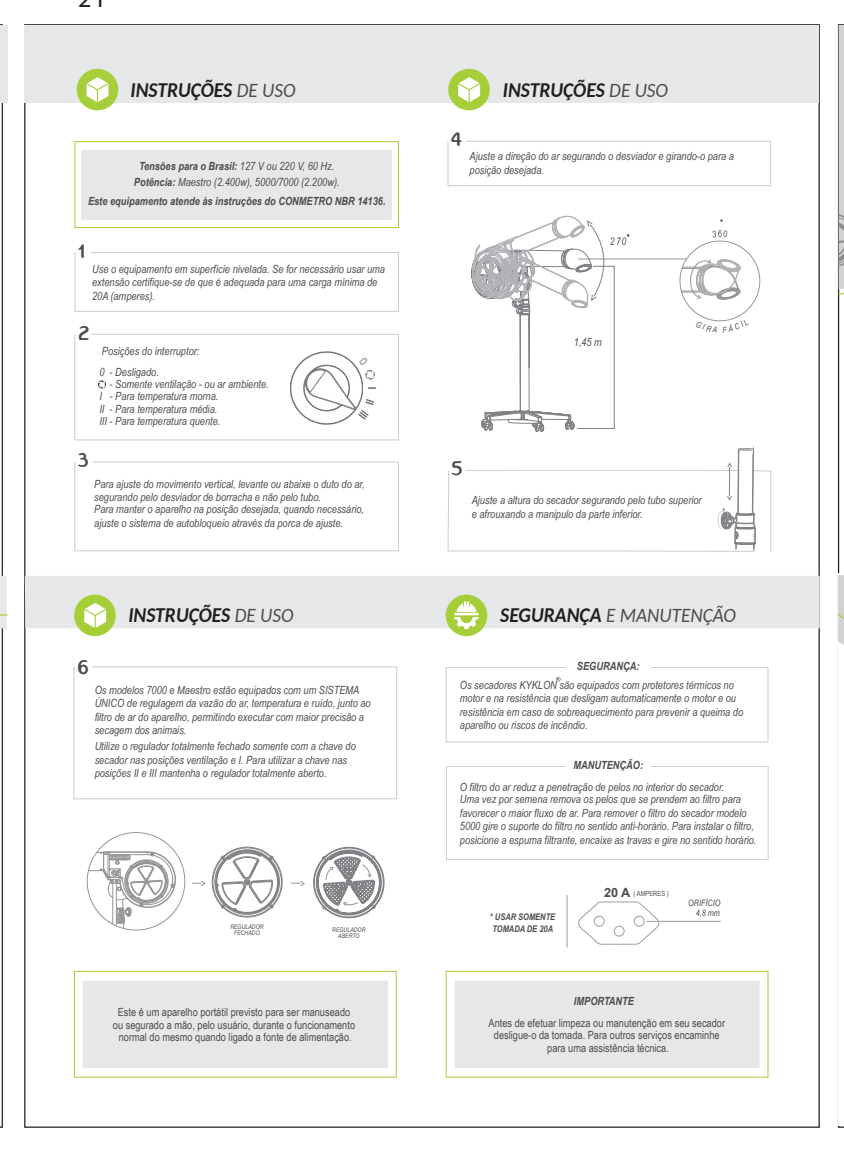
<style>
.page{position:relative;width:844px;height:1152px;background:#fff}
.page>*{position:absolute;margin:0;border:0;box-sizing:border-box;transform-origin:0 0}
.t1{font:italic 700 20.88px "Carlito";color:#231f20;scale:.94 1}
.t2{font:italic 20.5px "Carlito";color:#4b4c4d;scale:.94 1}
.t3{font:20px "Fontastique Fontastique";color:#4b4c4d}
.t4{font:700 12.75px "Arial";color:#4b4c4d}
.t5{font:italic 11.25px/13.5px "Arial Narrow";color:#4b4c4d}
.t6{font:11.25px/12.2px "Arial Narrow";color:#4b4c4d;text-align:center}
.t7{font:italic 700 11.25px "Arial Narrow";color:#4b4c4d}
.t8{font:italic 11px "Arial Narrow";color:#4b4c4d}
.t9{font:italic 700 9.12px/12.5px "Arial Narrow";color:#4b4c4d}
.t10{font:italic 8.88px "Arial Narrow";color:#4b4c4d}
.t11{font:7.12px "Arial Narrow";color:#4b4c4d}
.t12{font:italic 6.38px/6.4px "Arial Narrow";color:#4b4c4d;text-align:center}
.s1{font-weight:400;font-size:20.5px;color:#4b4c4d}
.s2{font-weight:700}
.s3{font-weight:700;font-size:20.88px;color:#231f20}
</style>
<div class="page">
<div style="left:24px;top:24px;width:795px;height:1103px;background:#fff;border:1px solid #231f20"></div>
<div style="left:25px;top:25px;width:794px;height:77px;background:#e6e7e9"></div>
<div style="left:25px;top:576px;width:794px;height:52px;background:#e6e7e9"></div>
<div style="left:75px;top:141px;width:323px;height:87px;border:1px solid #a6ce39"></div>
<div style="left:80px;top:149px;width:313px;height:72px;background:#e6e7e9;border:1px solid #fff"></div>
<div style="left:77px;top:69px;width:41px;height:41px;background:#a6ce39;border-radius:50%"></div>
<div style="left:448px;top:69px;width:41px;height:41px;background:#a6ce39;border-radius:50%"></div>
<svg style="left:75px;top:252px;width:324px;height:60px"></svg>
<svg style="left:74px;top:462px;width:325px;height:89px"></svg>
<svg style="left:447px;top:141px;width:323px;height:45px"></svg>
<svg style="left:86px;top:77px;width:22px;height:25px"></svg>
<svg style="left:458px;top:77px;width:22px;height:25px"></svg>
<svg style="left:74px;top:334px;width:325px;height:106px"></svg>
<div style="left:74px;top:594px;width:42px;height:42px;background:#a6ce39;border-radius:50%"></div>
<div style="left:445px;top:594px;width:42px;height:42px;background:#a6ce39;border-radius:50%"></div>
<div style="left:74px;top:971px;width:322px;height:106px;border:1px solid #a6ce39"></div>
<div style="left:82px;top:979px;width:306px;height:89px;background:#e6e7e9;border:1px solid #fff"></div>
<svg style="left:74px;top:666px;width:323px;height:133px"></svg>
<div style="left:446px;top:971px;width:322px;height:106px;border:1px solid #a6ce39"></div>
<div style="left:453px;top:979px;width:307px;height:89px;background:#e6e7e9;border:1px solid #fff"></div>
<div style="left:445px;top:667px;width:323px;height:75px;border:1px solid #c7c8ca"></div>
<hr style="left:446px;top:667px;width:119px;height:1px;background:#c7c8ca">
<hr style="left:650px;top:667px;width:117px;height:1px;background:#c7c8ca">
<div style="left:446px;top:766px;width:322px;height:94px;border:1px solid #c7c8ca"></div>
<hr style="left:446px;top:766px;width:120px;height:1px;background:#c7c8ca">
<hr style="left:651px;top:766px;width:117px;height:1px;background:#c7c8ca">
<svg style="left:84px;top:603px;width:22px;height:25px"></svg>
<svg style="left:454px;top:601px;width:24px;height:28px"></svg>
<svg style="left:556px;top:677px;width:4px;height:4px"></svg>
<svg style="left:87px;top:851px;width:89px;height:79px"></svg>
<svg style="left:212px;top:847px;width:70px;height:70px"></svg>
<svg style="left:192px;top:880px;width:14px;height:7px"></svg>
<svg style="left:291px;top:880px;width:14px;height:6px"></svg>
<svg style="left:313px;top:847px;width:71px;height:71px"></svg>
<svg style="left:578px;top:901px;width:81px;height:43px"></svg>
<hr style="left:646px;top:921px;width:74px;height:1px;background:#989d9f">
<hr style="left:566px;top:895px;width:1px;height:52px;background:#989d9f">
<svg style="left:837px;top:24px;width:6px;height:1103px"></svg>
<svg style="left:0;top:24px;width:7px;height:1103px"></svg>
<svg style="left:447px;top:216px;width:323px;height:336px"></svg>
<h1 class="t1" style="left:130px;top:75px;width:177px">INSTRUÇÕES <span class="s1">DE USO</span></h1>
<h1 class="t1" style="left:502px;top:75px;width:177px">INSTRUÇÕES <span class="s1">DE USO</span></h1>
<p class="t5" style="left:134px;top:158px;width:207px;line-height:15.6px;text-align:center"><span class="s2">Tensões para o Brasil:</span> 127 V ou 220 V, 60 Hz.<br><span class="s2">Potência:</span> Maestro (2.400w), 5000/7000 (2.200w).</p>
<p class="t7" style="left:88px;top:193px;width:299px">Este equipamento atende às instruções do CONMETRO NBR 14136.</p>
<h3 class="t3" style="left:78px;top:239px;width:9px">1</h3>
<p class="t5" style="left:92px;top:262px;width:294px">Use o equipamento em superfície nivelada. Se for necessário usar uma extensão certifique-se de que é adequada para uma carga mínima de<br>20A (amperes).</p>
<h3 class="t3" style="left:78px;top:321px;width:12px">2</h3>
<h3 class="t3" style="left:78px;top:448px;width:12px">3</h3>
<p class="t5" style="left:99px;top:340px;width:101px;line-height:20.9px">Posições do interruptor:<br>0 - Desligado.</p>
<p class="t5" style="left:99px;top:378px;width:171px;line-height:12.2px;text-indent:10px">- Somente ventilação - ou ar ambiente.<br>I - Para temperatura morna.<br>II - Para temperatura média.<br>III - Para temperatura quente.</p>
<p class="t5" style="left:94px;top:477px;width:272px">Para ajuste do movimento vertical, levante ou abaixe o duto do ar, segurando pelo desviador de borracha e não pelo tubo.</p>
<p class="t5" style="left:94px;top:502px;width:271px">Para manter o aparelho na posição desejada, quando necessário, ajuste o sistema de autobloqueio através da porca de ajuste.</p>
<h3 class="t3" style="left:451px;top:127px;width:13px">4</h3>
<p class="t5" style="left:469px;top:149px;width:266px">Ajuste a direção do ar segurando o desviador e girando-o para a posição desejada.</p>
<p class="t8" style="left:574px;top:334px;width:29px">1,45 m</p>
<h3 class="t3" style="left:451px;top:456px;width:13px">5</h3>
<p class="t5" style="left:471px;top:493px;width:231px">Ajuste a altura do secador segurando pelo tubo superior e afrouxando a manipulo da parte inferior.</p>
<h3 class="t3" style="left:77px;top:655px;width:13px">6</h3>
<h1 class="t1" style="left:128px;top:601px;width:177px">INSTRUÇÕES <span class="s1">DE USO</span></h1>
<h2 class="t2" style="left:500px;top:601px;width:252px"><span class="s3">SEGURANÇA</span> E MANUTENÇÃO</h2>
<p class="t7" style="left:577px;top:658px;width:64px">SEGURANÇA:</p>
<p class="t5" style="left:95px;top:683px;width:277px">Os modelos 7000 e Maestro estão equipados com um SISTEMA ÚNICO de regulagem da vazão do ar, temperatura e ruído, junto ao filtro de ar do aparelho, permitindo executar com maior precisão a secagem dos animais.</p>
<p class="t5" style="left:95px;top:739px;width:263px">Utilize o regulador totalmente fechado somente com a chave do secador nas posições ventilação e I. Para utilizar a chave nas posições II e III mantenha o regulador totalmente aberto.</p>
<p class="t12" style="left:230px;top:923px;width:35px">REGULADOR<br>FECHADO</p>
<p class="t12" style="left:332px;top:926px;width:35px">REGULADOR<br>ABERTO</p>
<p class="t6" style="left:113px;top:1006px;width:244px">Este é um aparelho portátil previsto para ser manuseado ou segurado a mão, pelo usuário, durante o funcionamento normal do mesmo quando ligado a fonte de alimentação.</p>
<p class="t5" style="left:460px;top:678px;width:285px">Os secadores KYKLON são equipados com protetores térmicos no motor e na resistência que desligam automaticamente o motor e ou resistência em caso de sobreaquecimento para prevenir a queima do aparelho ou riscos de incêndio.</p>
<p class="t7" style="left:573px;top:757px;width:71px">MANUTENÇÃO:</p>
<p class="t5" style="left:460px;top:780px;width:282px;line-height:12.2px">O filtro do ar reduz a penetração de pelos no interior do secador.<br>Uma vez por semena remova os pelos que se prendem ao filtro para</p>
<p class="t5" style="left:460px;top:806px;width:298px">favorecer o maior fluxo de ar. Para remover o filtro do secador modelo<br>5000 gire o suporte do filtro no sentido anti-horário. Para instalar o filtro, posicione a espuma filtrante, encaixe as travas e gire no sentido horário.</p>
<p class="t9" style="left:490px;top:909px;width:67px">* USAR SOMENTE<br>TOMADA DE 20A</p>
<p class="t4" style="left:604px;top:883px;width:28px">20 A</p>
<p class="t11" style="left:633px;top:887px;width:37px">( AMPERES )</p>
<p class="t10" style="left:688px;top:897px;width:34px">ORIFÍCIO</p>
<p class="t10" style="left:695px;top:906px;width:26px">4,8 mm</p>
<p class="t7" style="left:573px;top:992px;width:62px">IMPORTANTE</p>
<p class="t6" style="left:488px;top:1016px;width:238px">Antes de efetuar limpeza ou manutenção em seu secador desligue-o da tomada. Para outros serviços encaminhe para uma assistência técnica.</p>
</div>
